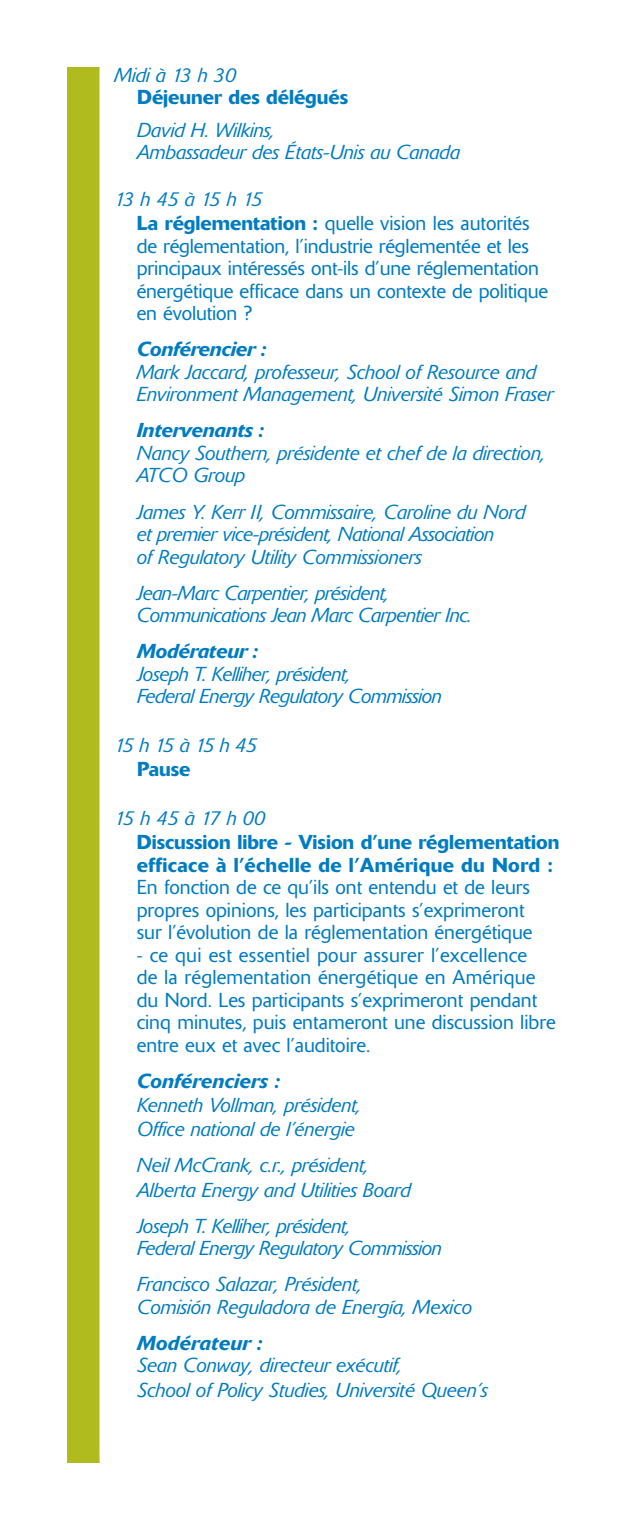
<style>
.page{position:relative;width:630px;height:1530px;background:#fff}
.page>*{position:absolute;margin:0;border:0;box-sizing:border-box;transform-origin:0 0}
.t1{font:italic 300 20px/22.5px "Delta";color:#007cc2}
.t2{font:300 20px/22.5px "Delta";color:#007cc2}
.t3{font:500 20px/22.5px "Delta";color:#007cc2}
.t4{font:italic 500 20px "Delta";letter-spacing:-.02em;color:#007cc2}
.t5{font:italic 500 20px "Delta";color:#007cc2}
.s1{font-style:italic}
.s2{font-weight:500}
</style>
<div class="page">
<div style="left:68px;top:68px;width:494px;height:1394px;background:#b0bb1d"></div>
<div style="left:100px;top:68px;width:462px;height:1394px;background:#fff"></div>
<p class="t1" style="left:115px;top:65px;width:123px">Midi à 13 h 30</p>
<p class="t3" style="left:137px;top:88px;width:213px">Déjeuner des délégués</p>
<p class="t1" style="left:137px;top:120px;width:325px">David H. Wilkins,<br>Ambassadeur des États-Unis au Canada</p>
<p class="t2" style="left:137px;top:189px;width:413px;text-indent:-22px"><span class="s1">13 h 45 à 15 h 15<br></span><span class="s2">La réglementation :</span> quelle vision les autorités de réglementation, l’industrie réglementée et les principaux intéressés ont-ils d’une réglementation énergétique efficace dans un contexte de politique en évolution ?</p>
<p class="t4" style="left:137px;top:342px;width:131px">Conférencier :</p>
<p class="t1" style="left:137px;top:362px;width:418px">Mark Jaccard, professeur, School of Resource and<br>Environment Management, Université Simon Fraser</p>
<p class="t4" style="left:137px;top:423px;width:129px">Intervenants :</p>
<p class="t1" style="left:137px;top:444px;width:410px">Nancy Southern, présidente et chef de la direction,<br>ATCO Group</p>
<p class="t1" style="left:137px;top:502px;width:392px">James Y. Kerr II, Commissaire, Caroline du Nord et premier vice-président, National Association<br>of Regulatory Utility Commissioners</p>
<p class="t1" style="left:137px;top:583px;width:336px">Jean-Marc Carpentier, président,<br>Communications Jean Marc Carpentier Inc.</p>
<p class="t4" style="left:137px;top:644px;width:123px">Modérateur :</p>
<p class="t1" style="left:137px;top:664px;width:306px">Joseph T. Kelliher, président,<br>Federal Energy Regulatory Commission</p>
<p class="t1" style="left:115px;top:735px;width:145px">15 h 15 à 15 h 45</p>
<p class="t3" style="left:137px;top:760px;width:55px">Pause</p>
<p class="t1" style="left:115px;top:808px;width:152px">15 h 45 à 17 h 00</p>
<p class="t3" style="left:137px;top:833px;width:424px">Discussion libre - Vision d’une réglementation efficace à l’échelle de l’Amérique du Nord :</p>
<p class="t2" style="left:137px;top:878px;width:397px">En fonction de ce qu’ils ont entendu et de leurs propres opinions, les participants s’exprimeront sur l’évolution de la réglementation énergétique</p>
<p class="t2" style="left:137px;top:945px;width:420px">- ce qui est essentiel pour assurer l’excellence<br>de la réglementation énergétique en Amérique du Nord. Les participants s’exprimeront pendant cinq minutes, puis entameront une discussion libre entre eux et avec l’auditoire.</p>
<p class="t5" style="left:137px;top:1074px;width:145px">Conférenciers :</p>
<p class="t1" style="left:137px;top:1095px;width:226px;line-height:24.2px">Kenneth Vollman, président,<br>Office national de l’énergie</p>
<p class="t1" style="left:137px;top:1155px;width:277px;line-height:24.2px">Neil McCrank, c.r., président,<br>Alberta Energy and Utilities Board</p>
<p class="t1" style="left:137px;top:1216px;width:306px">Joseph T. Kelliher, président,<br>Federal Energy Regulatory Commission</p>
<p class="t1" style="left:137px;top:1275px;width:337px">Francisco Salazar, Président,<br>Comisión Reguladora de Energía, Mexico</p>
<p class="t5" style="left:137px;top:1336px;width:127px">Modérateur :</p>
<p class="t1" style="left:137px;top:1355px;width:354px;line-height:24.2px">Sean Conway, directeur exécutif,<br>School of Policy Studies, Université Queen’s</p>
</div>
